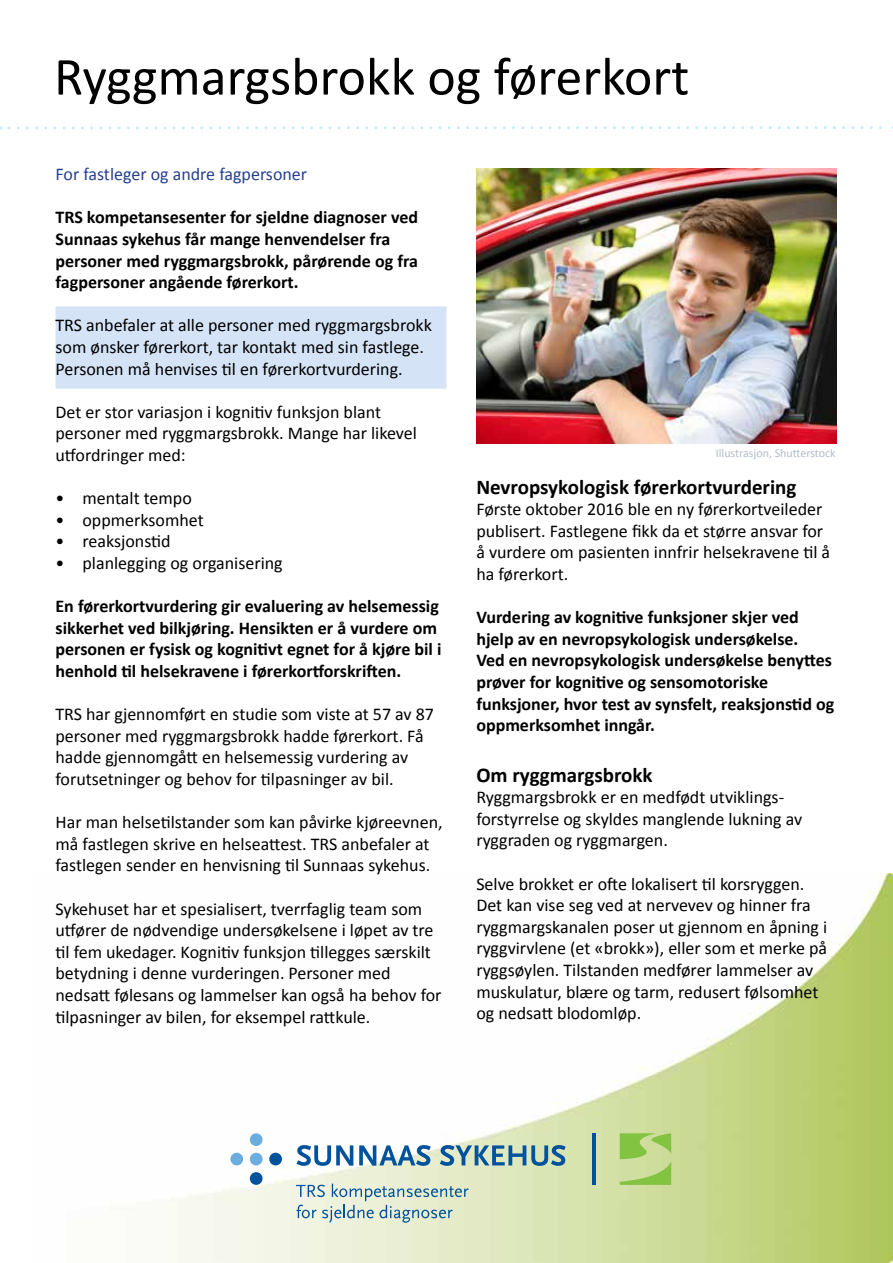
<style>
.page{position:relative;width:893px;height:1263px;background:#fff}
.page>*{position:absolute;margin:0;border:0;box-sizing:border-box;transform-origin:0 0}
.t1{font:54px "Calibri";color:#000}
.t2{font:700 21px "Calibri";color:#000}
.t3{font:18px/21.6px "Calibri";color:#000}
.t4{font:700 18px/21.6px "Calibri";color:#000}
.t5{font:18px "Calibri";color:#25408f}
.t6{font:12px "Calibri";color:#b3bcc8}
</style>
<div class="page">
<div style="left:54px;top:305px;width:394px;height:85px;background:#d4e3f5;border:2px solid #fff"></div>
<img style="left:170px;top:874px;width:723px;height:389px">
<img style="left:476px;top:169px;width:360px;height:275px">
<svg style="left:296px;top:1183px;width:173px;height:40px"></svg>
<div style="left:250px;top:1133px;width:13px;height:13px;background:#6caddf;border-radius:50%"></div>
<div style="left:250px;top:1153px;width:13px;height:12px;background:#6caddf;border-radius:50%"></div>
<div style="left:230px;top:1153px;width:13px;height:12px;background:#6caddf;border-radius:50%"></div>
<div style="left:269px;top:1153px;width:13px;height:12px;background:#00529c;border-radius:50%"></div>
<div style="left:250px;top:1172px;width:13px;height:13px;background:#00529c;border-radius:50%"></div>
<svg style="left:297px;top:1145px;width:56px;height:21px"></svg>
<svg style="left:359px;top:1145px;width:72px;height:21px"></svg>
<svg style="left:440px;top:1145px;width:126px;height:21px"></svg>
<hr style="left:593px;top:1133px;width:3px;height:52px;background:#00529c">
<svg style="left:620px;top:1133px;width:51px;height:52px"></svg>
<svg style="left:9px;top:126px;width:884px;height:3px"></svg>
<h1 class="t1" style="left:54px;top:42px;width:637px">Ryggmargsbrokk og førerkort</h1>
<p class="t5" style="left:56px;top:163px;width:253px">For fastleger og andre fagpersoner</p>
<p class="t4" style="left:56px;top:207px;width:364px">TRS kompetansesenter for sjeldne diagnoser ved Sunnaas sykehus får mange henvendelser fra personer med ryggmargsbrokk, pårørende og fra fagpersoner angående førerkort.</p>
<p class="t3" style="left:56px;top:315px;width:378px">TRS anbefaler at alle personer med ryggmargsbrokk som ønsker førerkort, tar kontakt med sin fastlege.<br>Personen må henvises til en førerkortvurdering.</p>
<p class="t3" style="left:56px;top:401px;width:363px">Det er stor variasjon i kognitiv funksjon blant personer med ryggmargsbrokk. Mange har likevel utfordringer med:</p>
<p class="t3" style="left:56px;top:487px;width:138px">• mentalt tempo</p>
<p class="t3" style="left:56px;top:509px;width:150px">• oppmerksomhet</p>
<p class="t3" style="left:56px;top:531px;width:117px">• reaksjonstid</p>
<p class="t3" style="left:56px;top:552px;width:229px">• planlegging og organisering</p>
<p class="t4" style="left:56px;top:595px;width:387px">En førerkortvurdering gir evaluering av helsemessig sikkerhet ved bilkjøring. Hensikten er å vurdere om personen er fysisk og kognitivt egnet for å kjøre bil i henhold til helsekravene i førerkortforskriften.</p>
<p class="t3" style="left:56px;top:703px;width:380px">TRS har gjennomført en studie som viste at 57 av 87 personer med ryggmargsbrokk hadde førerkort. Få hadde gjennomgått en helsemessig vurdering av forutsetninger og behov for tilpasninger av bil.</p>
<p class="t3" style="left:56px;top:811px;width:389px">Har man helsetilstander som kan påvirke kjøreevnen, må fastlegen skrive en helseattest. TRS anbefaler at fastlegen sender en henvisning til Sunnaas sykehus.</p>
<p class="t3" style="left:56px;top:898px;width:388px">Sykehuset har et spesialisert, tverrfaglig team som utfører de nødvendige undersøkelsene i løpet av tre til fem ukedager. Kognitiv funksjon tillegges særskilt betydning i denne vurderingen. Personer med nedsatt følesans og lammelser kan også ha behov for tilpasninger av bilen, for eksempel rattkule.</p>
<p class="t6" style="left:716px;top:445px;width:121px">Illustrasjon, Shutterstock</p>
<p class="t2" style="left:476px;top:473px;width:322px">Nevropsykologisk førerkortvurdering</p>
<p class="t3" style="left:476px;top:498px;width:355px">Første oktober 2016 ble en ny førerkortveileder publisert. Fastlegene fikk da et større ansvar for å vurdere om pasienten innfrir helsekravene til å ha førerkort.</p>
<p class="t4" style="left:476px;top:606px;width:360px">Vurdering av kognitive funksjoner skjer ved hjelp av en nevropsykologisk undersøkelse.<br>Ved en nevropsykologisk undersøkelse benyttes prøver for kognitive og sensomotoriske funksjoner, hvor test av synsfelt, reaksjonstid og oppmerksomhet inngår.</p>
<p class="t2" style="left:476px;top:761px;width:178px">Om ryggmargsbrokk</p>
<p class="t3" style="left:476px;top:786px;width:327px">Ryggmargsbrokk er en medfødt utviklings&shy;forstyrrelse og skyldes manglende lukning av ryggraden og ryggmargen.</p>
<p class="t3" style="left:476px;top:873px;width:352px">Selve brokket er ofte lokalisert til korsryggen.<br>Det kan vise seg ved at nervevev og hinner fra ryggmargskanalen poser ut gjennom en åpning i ryggvirvlene (et «brokk»), eller som et merke på ryggsøylen. Tilstanden medfører lammelser av muskulatur, blære og tarm, redusert følsomhet og nedsatt blodomløp.</p>
</div>
